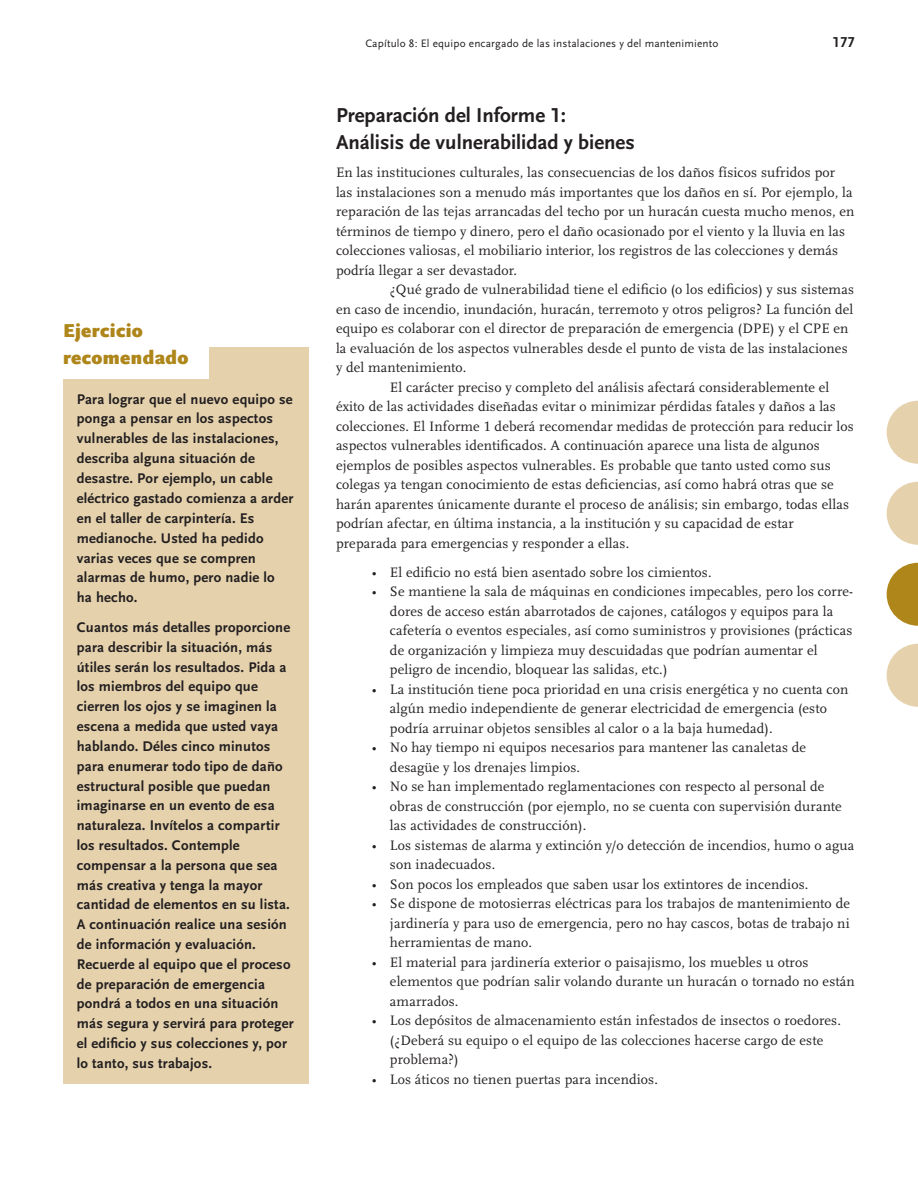
<style>
.page{position:relative;width:918px;height:1188px;background:#fff}
.page>*{position:absolute;margin:0;border:0;box-sizing:border-box;transform-origin:0 0}
.t1{font:21px/27px "Scala Sans Bld";color:#231f20}
.t2{font:19.5px/27px "Scala Sans Blk Os F";letter-spacing:.02em;color:#ae861a}
.t3{font:15px "Scala Sans Bld";color:#231f20}
.t4{font:14.7px/19.8px "Scala Sans Bld";letter-spacing:.015em;color:#231f20}
.t5{font:14.25px/19.5px "Scala Rmn";letter-spacing:.01em;color:#231f20}
.t6{font:11.25px "Scala Sans Rmn";letter-spacing:.015em;color:#231f20}
</style>
<div class="page">
<svg style="left:887px;top:401px;width:31px;height:63px"></svg>
<svg style="left:887px;top:482px;width:31px;height:63px"></svg>
<svg style="left:887px;top:563px;width:31px;height:63px"></svg>
<svg style="left:887px;top:644px;width:31px;height:63px"></svg>
<div style="left:63px;top:348px;width:246px;height:736px;background:#e5d2ad"></div>
<div style="left:34px;top:325px;width:175px;height:54px;background:#fff"></div>
<p class="t2" style="left:63px;top:317px;width:127px">Ejercicio recomendado</p>
<p class="t4" style="left:77px;top:389px;width:218px">Para lograr que el nuevo equipo se ponga a pensar en los aspectos vulnerables de las instalaciones, describa alguna situación de desastre. Por ejemplo, un cable eléctrico gastado comienza a arder en el taller de carpintería. Es medianoche. Usted ha pedido varias veces que se compren alarmas de humo, pero nadie lo ha hecho.</p>
<p class="t4" style="left:77px;top:617px;width:218px">Cuantos más detalles proporcione para describir la situación, más útiles serán los resultados. Pida a los miembros del equipo que cierren los ojos y se imaginen la escena a medida que usted vaya hablando. Déles cinco minutos para enumerar todo tipo de daño estructural posible que puedan imaginarse en un evento de esa naturaleza. Invítelos a compartir los resultados. Contemple compensar a la persona que sea más creativa y tenga la mayor cantidad de elementos en su lista.<br>A continuación realice una sesión de información y evaluación.<br>Recuerde al equipo que el proceso de preparación de emergencia pondrá a todos en una situación más segura y servirá para proteger el edificio y sus colecciones y, por lo tanto, sus trabajos.</p>
<p class="t6" style="left:365px;top:37px;width:355px">Capítulo 8: El equipo encargado de las instalaciones y del mantenimiento</p>
<p class="t3" style="left:832px;top:33px;width:24px">177</p>
<p class="t1" style="left:336px;top:101px;width:300px">Preparación del Informe 1:<br>Análisis de vulnerabilidad y bienes</p>
<p class="t5" style="left:336px;top:163px;width:501px">En las instituciones culturales, las consecuencias de los daños físicos sufridos por</p>
<p class="t5" style="left:336px;top:182px;width:518px">las instalaciones son a menudo más importantes que los daños en sí. Por ejemplo, la</p>
<p class="t5" style="left:336px;top:202px;width:520px">reparación de las tejas arrancadas del techo por un huracán cuesta mucho menos, en</p>
<p class="t5" style="left:336px;top:221px;width:511px">términos de tiempo y dinero, pero el daño ocasionado por el viento y la lluvia en las</p>
<p class="t5" style="left:336px;top:241px;width:504px">colecciones valiosas, el mobiliario interior, los registros de las colecciones y demás</p>
<p class="t5" style="left:336px;top:260px;width:182px">podría llegar a ser devastador.</p>
<p class="t5" style="left:390px;top:280px;width:466px">¿Qué grado de vulnerabilidad tiene el edificio (o los edificios) y sus sistemas</p>
<p class="t5" style="left:336px;top:299px;width:519px">en caso de incendio, inundación, huracán, terremoto y otros peligros? La función del</p>
<p class="t5" style="left:336px;top:319px;width:514px">equipo es colaborar con el director de preparación de emergencia (DPE) y el CPE en</p>
<p class="t5" style="left:336px;top:338px;width:513px">la evaluación de los aspectos vulnerables desde el punto de vista de las instalaciones</p>
<p class="t5" style="left:336px;top:358px;width:132px">y del mantenimiento.</p>
<p class="t5" style="left:390px;top:377px;width:441px">El carácter preciso y completo del análisis afectará considerablemente el</p>
<p class="t5" style="left:336px;top:397px;width:501px">éxito de las actividades diseñadas evitar o minimizar pérdidas fatales y daños a las</p>
<p class="t5" style="left:336px;top:416px;width:519px">colecciones. El Informe 1 deberá recomendar medidas de protección para reducir los</p>
<p class="t5" style="left:336px;top:435px;width:485px">aspectos vulnerables identificados. A continuación aparece una lista de algunos</p>
<p class="t5" style="left:336px;top:455px;width:496px">ejemplos de posibles aspectos vulnerables. Es probable que tanto usted como sus</p>
<p class="t5" style="left:336px;top:474px;width:499px">colegas ya tengan conocimiento de estas deficiencias, así como habrá otras que se</p>
<p class="t5" style="left:336px;top:494px;width:514px">harán aparentes únicamente durante el proceso de análisis; sin embargo, todas ellas</p>
<p class="t5" style="left:336px;top:513px;width:459px">podrían afectar, en última instancia, a la institución y su capacidad de estar</p>
<p class="t5" style="left:336px;top:533px;width:295px">preparada para emergencias y responder a ellas.</p>
<p class="t5" style="left:372px;top:562px;width:341px">• El edificio no está bien asentado sobre los cimientos.</p>
<p class="t5" style="left:390px;top:582px;width:465px;text-indent:-18px">• Se mantiene la sala de máquinas en condiciones impecables, pero los corre&shy;dores de acceso están abarrotados de cajones, catálogos y equipos para la cafetería o eventos especiales, así como suministros y provisiones (prácticas de organización y limpieza muy descuidadas que podrían aumentar el peligro de incendio, bloquear las salidas, etc.)</p>
<p class="t5" style="left:390px;top:679px;width:460px;text-indent:-18px">• La institución tiene poca prioridad en una crisis energética y no cuenta con algún medio independiente de generar electricidad de emergencia (esto podría arruinar objetos sensibles al calor o a la baja humedad).</p>
<p class="t5" style="left:390px;top:738px;width:418px;text-indent:-18px">• No hay tiempo ni equipos necesarios para mantener las canaletas de desagüe y los drenajes limpios.</p>
<p class="t5" style="left:390px;top:777px;width:453px;text-indent:-18px">• No se han implementado reglamentaciones con respecto al personal de obras de construcción (por ejemplo, no se cuenta con supervisión durante las actividades de construcción).</p>
<p class="t5" style="left:390px;top:835px;width:466px;text-indent:-18px">• Los sistemas de alarma y extinción y/o detección de incendios, humo o agua son inadecuados.</p>
<p class="t5" style="left:372px;top:874px;width:438px">• Son pocos los empleados que saben usar los extintores de incendios.</p>
<p class="t5" style="left:390px;top:894px;width:461px;text-align:justify;text-indent:-18px">• Se dispone de motosierras eléctricas para los trabajos de mantenimiento de jardinería y para uso de emergencia, pero no hay cascos, botas de trabajo ni herramientas de mano.</p>
<p class="t5" style="left:390px;top:952px;width:466px;text-indent:-18px">• El material para jardinería exterior o paisajismo, los muebles u otros elementos que podrían salir volando durante un huracán o tornado no están amarrados.</p>
<p class="t5" style="left:390px;top:1011px;width:452px;text-indent:-18px">• Los depósitos de almacenamiento están infestados de insectos o roedores. (¿Deberá su equipo o el equipo de las colecciones hacerse cargo de este problema?)</p>
<p class="t5" style="left:372px;top:1069px;width:288px">• Los áticos no tienen puertas para incendios.</p>
</div>
